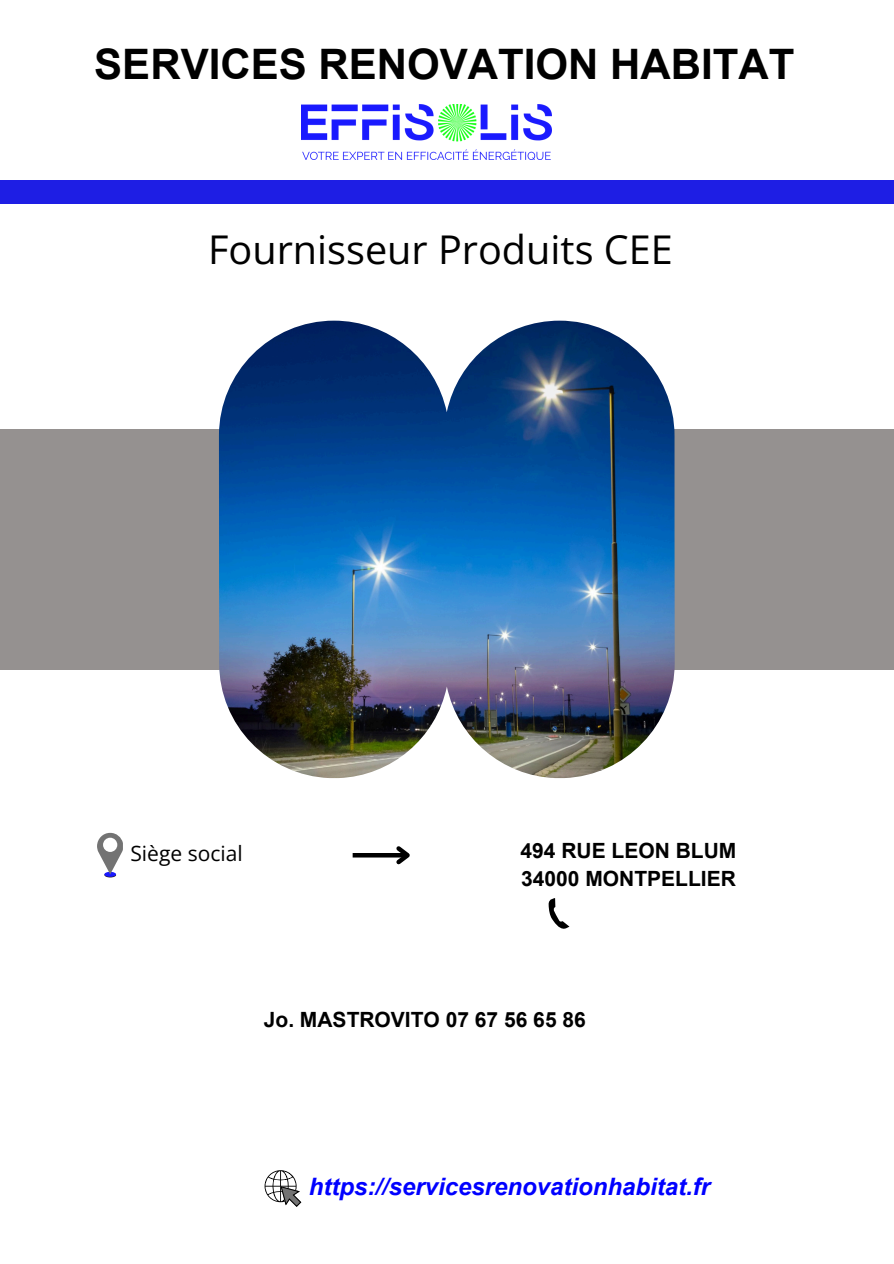
<style>
.page{position:relative;width:894px;height:1264px;background:#fff}
.page>*{position:absolute;margin:0;border:0;box-sizing:border-box;transform-origin:0 0}
.t1{font:700 42px "Arial";color:#000}
.t2{font:39.6px "Open Sans";color:#000}
.t3{font:italic 700 24px "Arial";color:#00f}
.t4{font:700 21px/28.2px "Arial";color:#000}
.t5{font:21px "Open Sans";color:#000}
</style>
<div class="page">
<div style="left:0;top:429px;width:893px;height:241px;background:#959190"></div>
<img style="left:219px;top:320px;width:455px;height:458px">
<svg style="left:104px;top:872px;width:12px;height:5px"></svg>
<div style="left:104px;top:871px;width:12px;height:5px;background:#1919ff;border-radius:50%"></div>
<svg style="left:97px;top:832px;width:26px;height:42px"></svg>
<div style="left:103px;top:837px;width:14px;height:15px;background:#fff;border-radius:50%"></div>
<hr style="left:352px;top:853px;width:55px;height:4px;background:#000">
<svg style="left:392px;top:846px;width:18px;height:19px"></svg>
<svg style="left:264px;top:1170px;width:38px;height:37px"></svg>
<svg style="left:548px;top:898px;width:21px;height:30px"></svg>
<div style="left:0;top:180px;width:893px;height:24px;background:#1e1ee4"></div>
<img style="left:301px;top:104px;width:250px;height:55px">
<h1 class="t1" style="left:94px;top:41px;width:701px">SERVICES RENOVATION HABITAT</h1>
<h3 class="t2" style="left:208px;top:221px;width:466px">Fournisseur Produits CEE</h3>
<p class="t5" style="left:130px;top:839px;width:114px">Siège social</p>
<p class="t4" style="left:520px;top:836px;width:217px">494 RUE LEON BLUM<br>34000 MONTPELLIER</p>
<p class="t4" style="left:264px;top:1005px;width:323px">Jo. MASTROVITO 07 67 56 65 86</p>
<p class="t3" style="left:308px;top:1173px;width:403px">https://servicesrenovationhabitat.fr</p>
</div>
